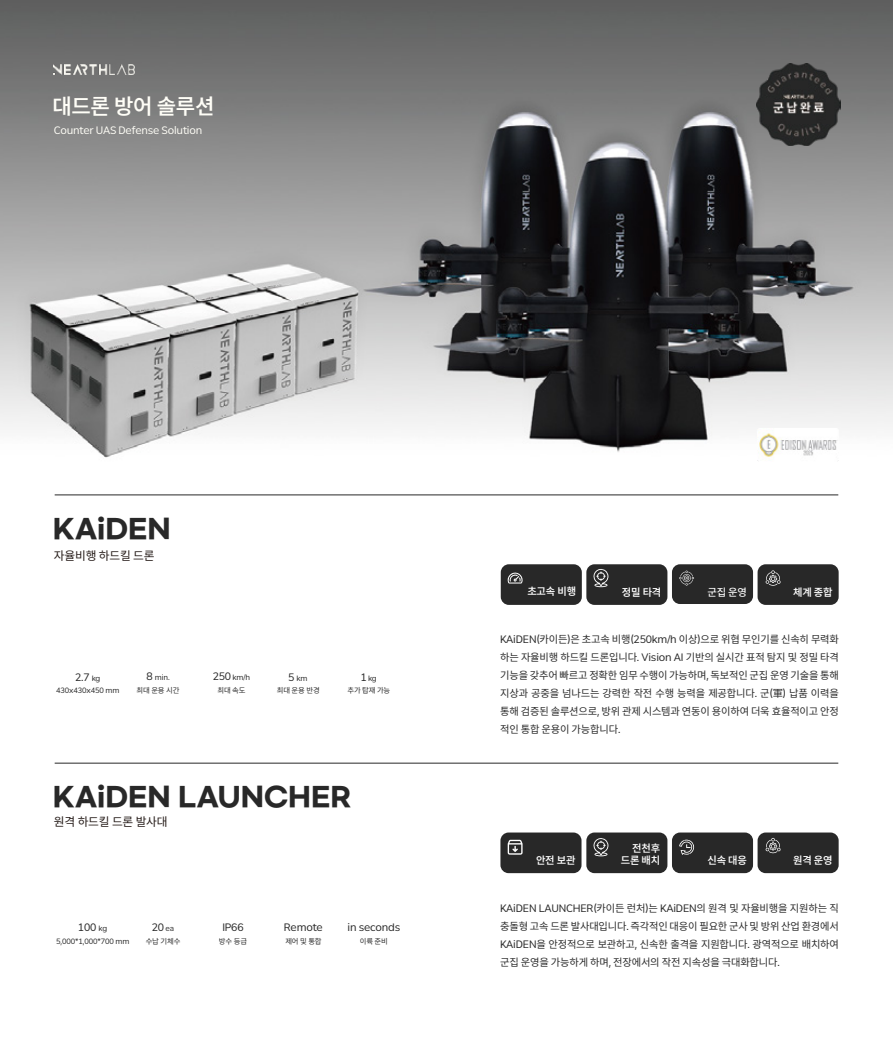
<style>
.page{position:relative;width:893px;height:1063px;background:#fff}
.page>*{position:absolute;margin:0;border:0;box-sizing:border-box;transform-origin:0 0}
.t1{font:700 26.4px "Gmarket Sans";color:#282828}
.t2{font:600 21.6px "Min Sans";letter-spacing:-.015em;color:#fffef7}
.t3{font:12px "Min Sans";letter-spacing:-.015em;color:#221815}
.t4{font:10.5px/18px "Min Sans";letter-spacing:-.015em;color:#282828;text-align:justify}
.t5{font:600 10.5px/12px "Min Sans";letter-spacing:-.015em;color:#fff;text-align:right}
.t6{font:10.5px "Min Sans";letter-spacing:-.015em;color:#fffef7}
.t7{font:500 10.5px "Min Sans";color:#fff}
.t8{font:7.5px/13.2px "Min Sans";letter-spacing:-.015em;color:#282828;text-align:center}
.s1{font-size:7.5px}
.s2{font-size:10.5px}
</style>
<div class="page">
<img style="left:0;top:0;width:893px;height:458px">
<img style="left:54px;top:64px;width:80px;height:10px">
<hr style="left:55px;top:495px;width:783px;height:1px;background:#282828">
<hr style="left:55px;top:763px;width:783px;height:1px;background:#282828">
<img style="left:756px;top:64px;width:84px;height:82px">
<div style="left:586px;top:564px;width:81px;height:41px;background:#282828;border-radius:8px"></div>
<div style="left:672px;top:564px;width:81px;height:40px;background:#282828;border-radius:8px"></div>
<svg style="left:679px;top:570px;width:15px;height:16px"></svg>
<div style="left:758px;top:564px;width:81px;height:41px;background:#282828;border-radius:8px"></div>
<div style="left:501px;top:564px;width:81px;height:41px;background:#282828;border-radius:8px"></div>
<svg style="left:508px;top:572px;width:15px;height:12px"></svg>
<svg style="left:593px;top:569px;width:15px;height:18px"></svg>
<svg style="left:766px;top:570px;width:15px;height:16px"></svg>
<div style="left:586px;top:833px;width:81px;height:40px;background:#282828;border-radius:8px"></div>
<div style="left:500px;top:833px;width:81px;height:40px;background:#282828;border-radius:8px"></div>
<svg style="left:593px;top:838px;width:15px;height:18px"></svg>
<div style="left:672px;top:833px;width:81px;height:40px;background:#282828;border-radius:8px"></div>
<svg style="left:679px;top:839px;width:15px;height:16px"></svg>
<div style="left:758px;top:833px;width:81px;height:40px;background:#282828;border-radius:8px"></div>
<svg style="left:508px;top:840px;width:15px;height:15px"></svg>
<svg style="left:766px;top:838px;width:15px;height:15px"></svg>
<img style="left:757px;top:428px;width:82px;height:33px">
<h2 class="t2" style="left:52px;top:94px;width:164px">대드론 방어 솔루션</h2>
<p class="t6" style="left:54px;top:125px;width:150px">Counter UAS Defense Solution</p>
<h1 class="t1" style="left:53px;top:514px;width:120px">KAiDEN</h1>
<p class="t3" style="left:54px;top:548px;width:102px">자율비행 하드킬 드론</p>
<p class="t4" style="left:75px;top:669px;width:27px">2.7 <span class="s1">kg</span></p>
<p class="t8" style="left:137px;top:671px;width:44px"><span class="s2">8</span> min.<br>최대 운용 시간</p>
<p class="t8" style="left:213px;top:671px;width:39px"><span class="s2">250</span> km/h 최대 속도</p>
<p class="t8" style="left:277px;top:672px;width:44px;line-height:12.8px"><span class="s2">5</span> km<br>최대 운용 반경</p>
<p class="t8" style="left:56px;top:684px;width:65px">430x430x450 mm</p>
<p class="t8" style="left:360px;top:672px;width:18px"><span class="s2">1</span> kg</p>
<p class="t8" style="left:347px;top:684px;width:44px">추가 탑재 가능</p>
<h1 class="t1" style="left:53px;top:783px;width:300px">KAiDEN LAUNCHER</h1>
<p class="t3" style="left:54px;top:815px;width:115px">원격 하드킬 드론 발사대</p>
<p class="t4" style="left:78px;top:919px;width:31px">100 <span class="s1">kg</span></p>
<p class="t4" style="left:222px;top:918px;width:23px">IP66</p>
<p class="t8" style="left:219px;top:935px;width:30px">방수 등급</p>
<p class="t4" style="left:152px;top:918px;width:24px">20 <span class="s1">ea</span></p>
<p class="t8" style="left:146px;top:935px;width:36px">수납 기체수</p>
<p class="t8" style="left:285px;top:935px;width:38px">제어 및 통합</p>
<p class="t4" style="left:284px;top:919px;width:41px">Remote</p>
<p class="t4" style="left:347px;top:919px;width:54px">in seconds</p>
<p class="t8" style="left:360px;top:935px;width:30px">이륙 준비</p>
<p class="t8" style="left:56px;top:934px;width:75px">5,000*1,000*700 mm</p>
<p class="t5" style="left:527px;top:586px;width:50px">초고속 비행</p>
<p class="t5" style="left:622px;top:586px;width:41px">정밀 타격</p>
<p class="t7" style="left:708px;top:586px;width:41px">군집 운영</p>
<p class="t5" style="left:793px;top:586px;width:41px">체계 종합</p>
<p class="t4" style="left:500px;top:631px;width:340px">KAiDEN(카이든)은 초고속 비행(250km/h 이상)으로 위협 무인기를 신속히 무력화 하는 자율비행 하드킬 드론입니다. Vision AI 기반의 실시간 표적 탐지 및 정밀 타격 기능을 갖추어 빠르고 정확한 임무 수행이 가능하며, 독보적인 군집 운영 기술을 통해 지상과 공중을 넘나드는 강력한 작전 수행 능력을 제공합니다. 군(軍) 납품 이력을 통해 검증된 솔루션으로, 방위 관제 시스템과 연동이 용이하여 더욱 효율적이고 안정 적인 통합 운용이 가능합니다.</p>
<p class="t5" style="left:536px;top:854px;width:41px">안전 보관</p>
<p class="t5" style="left:621px;top:843px;width:41px">전천후 드론 배치</p>
<p class="t5" style="left:708px;top:854px;width:41px">신속 대응</p>
<p class="t5" style="left:793px;top:854px;width:41px">원격 운영</p>
<p class="t4" style="left:500px;top:899px;width:340px">KAiDEN LAUNCHER(카이든 런처)는 KAiDEN의 원격 및 자율비행을 지원하는 직 충돌형 고속 드론 발사대입니다. 즉각적인 대응이 필요한 군사 및 방위 산업 환경에서 KAiDEN을 안정적으로 보관하고, 신속한 출격을 지원합니다. 광역적으로 배치하여 군집 운영을 가능하게 하며, 전장에서의 작전 지속성을 극대화합니다.</p>
</div>
